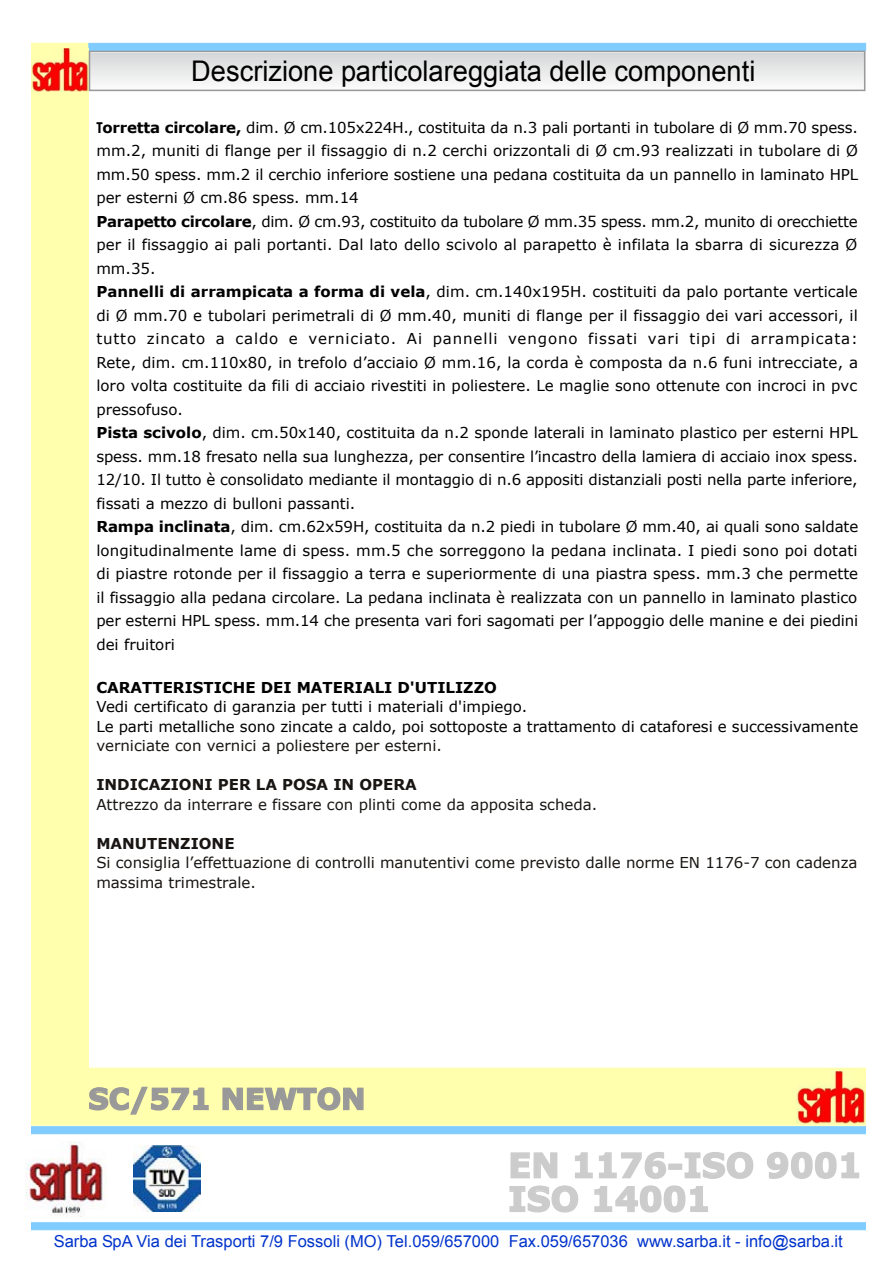
<style>
.page{position:relative;width:893px;height:1263px;background:#fff}
.page>*{position:absolute;margin:0;border:0;box-sizing:border-box;transform-origin:0 0}
.t1{font:700 33.75px/33.8px "Verdana";color:#ccc}
.t2{font:700 28.8px "Verdana";color:#999}
.t3{font:28.5px "Arial";color:#000;scale:.96 1}
.t4{font:16.5px "Arial";color:#03c}
.t5{font:15px/23.5px "Verdana";color:#000}
.t6{font:15px/19.5px "Verdana";color:#181512}
.t7{font:700 15px "Verdana";color:#181512}
.t8{font:700 15px "Verdana";color:#000}
.s1{font-family:"Century Gothic";font-weight:700}
.s2{font-weight:700}
</style>
<div class="page">
<div style="left:31px;top:43px;width:58px;height:1036px;background:#ffffad"></div>
<div style="left:89px;top:43px;width:777px;height:8px;background:#80ccff;border:1px solid #80ccff"></div>
<div style="left:31px;top:1126px;width:835px;height:8px;background:#80ccff;border:1px solid #80ccff"></div>
<div style="left:31px;top:1222px;width:835px;height:8px;background:#80ccff;border:1px solid #80ccff"></div>
<div style="left:31px;top:1068px;width:835px;height:57px;background:#ffffad"></div>
<img style="left:32px;top:49px;width:56px;height:43px">
<img style="left:26px;top:1142px;width:81px;height:75px">
<img style="left:134px;top:1146px;width:66px;height:66px">
<svg style="left:767px;top:1152px;width:93px;height:27px"></svg>
<svg style="left:509px;top:1152px;width:245px;height:61px"></svg>
<svg style="left:92px;top:54px;width:770px;height:29px"></svg>
<div style="left:89px;top:51px;width:776px;height:40px;border:2px solid #999"></div>
<img style="left:796px;top:1071px;width:69px;height:52px">
<svg style="left:89px;top:1086px;width:120px;height:29px"></svg>
<svg style="left:222px;top:1087px;width:142px;height:24px"></svg>
<h3 class="t3" style="left:191px;top:52px;width:589px">Descrizione particolareggiata delle componenti</h3>
<p class="t5" style="left:96px;top:115px;width:763px"><span class="s1">T</span><span class="s2">orretta circolare,</span> dim. Ø cm.105x224H., costituita da n.3 pali portanti in tubolare di Ø mm.70 spess. mm.2, muniti di flange per il fissaggio di n.2 cerchi orizzontali di Ø cm.93 realizzati in tubolare di Ø mm.50 spess. mm.2 il cerchio inferiore sostiene una pedana costituita da un pannello in laminato HPL per esterni Ø cm.86 spess. mm.14<br><span class="s2">Parapetto circolare</span>, dim. Ø cm.93, costituito da tubolare Ø mm.35 spess. mm.2, munito di orecchiette per il fissaggio ai pali portanti. Dal lato dello scivolo al parapetto è infilata la sbarra di sicurezza Ø mm.35.<br><span class="s2">Pannelli di arrampicata a forma di vela</span>, dim. cm.140x195H. costituiti da palo portante verticale di Ø mm.70 e tubolari perimetrali di Ø mm.40, muniti di flange per il fissaggio dei vari accessori, il tutto zincato a caldo e verniciato. Ai pannelli vengono fissati vari tipi di arrampicata:<br>Rete, dim. cm.110x80, in trefolo d’acciaio Ø mm.16, la corda è composta da n.6 funi intrecciate, a loro volta costituite da fili di acciaio rivestiti in poliestere. Le maglie sono ottenute con incroci in pvc pressofuso.<br><span class="s2">Pista scivolo</span>, dim. cm.50x140, costituita da n.2 sponde laterali in laminato plastico per esterni HPL spess. mm.18 fresato nella sua lunghezza, per consentire l’incastro della lamiera di acciaio inox spess.<br>12/10. Il tutto è consolidato mediante il montaggio di n.6 appositi distanziali posti nella parte inferiore, fissati a mezzo di bulloni passanti.<br><span class="s2">Rampa inclinata</span>, dim. cm.62x59H, costituita da n.2 piedi in tubolare Ø mm.40, ai quali sono saldate longitudinalmente lame di spess. mm.5 che sorreggono la pedana inclinata. I piedi sono poi dotati di piastre rotonde per il fissaggio a terra e superiormente di una piastra spess. mm.3 che permette il fissaggio alla pedana circolare. La pedana inclinata è realizzata con un pannello in laminato plastico per esterni HPL spess. mm.14 che presenta vari fori sagomati per l’appoggio delle manine e dei piedini dei fruitori</p>
<p class="t8" style="left:96px;top:677px;width:402px">CARATTERISTICHE DEI MATERIALI D'UTILIZZO</p>
<p class="t5" style="left:96px;top:697px;width:763px;line-height:19.5px">Vedi certificato di garanzia per tutti i materiali d'impiego.<br>Le parti metalliche sono zincate a caldo, poi sottoposte a trattamento di cataforesi e successivamente</p>
<p class="t6" style="left:96px;top:736px;width:347px">verniciate con vernici a poliestere per esterni.</p>
<p class="t7" style="left:96px;top:774px;width:322px">INDICAZIONI PER LA POSA IN OPERA</p>
<p class="t6" style="left:96px;top:794px;width:502px">Attrezzo da interrare e fissare con plinti come da apposita scheda.</p>
<p class="t7" style="left:96px;top:833px;width:140px">MANUTENZIONE</p>
<p class="t6" style="left:96px;top:853px;width:763px">Si consiglia l’effettuazione di controlli manutentivi come previsto dalle norme EN 1176-7 con cadenza massima trimestrale.</p>
<h2 class="t2" style="left:88px;top:1078px;width:279px">SC/571 NEWTON</h2>
<h1 class="t1" style="left:508px;top:1148px;width:355px">EN 1176-ISO 9001<br>ISO 14001</h1>
<p class="t4" style="left:54px;top:1231px;width:791px">Sarba SpA Via dei Trasporti 7/9 Fossoli (MO) Tel.059/657000 Fax.059/657036 www.sarba.it - info@sarba.it</p>
</div>
